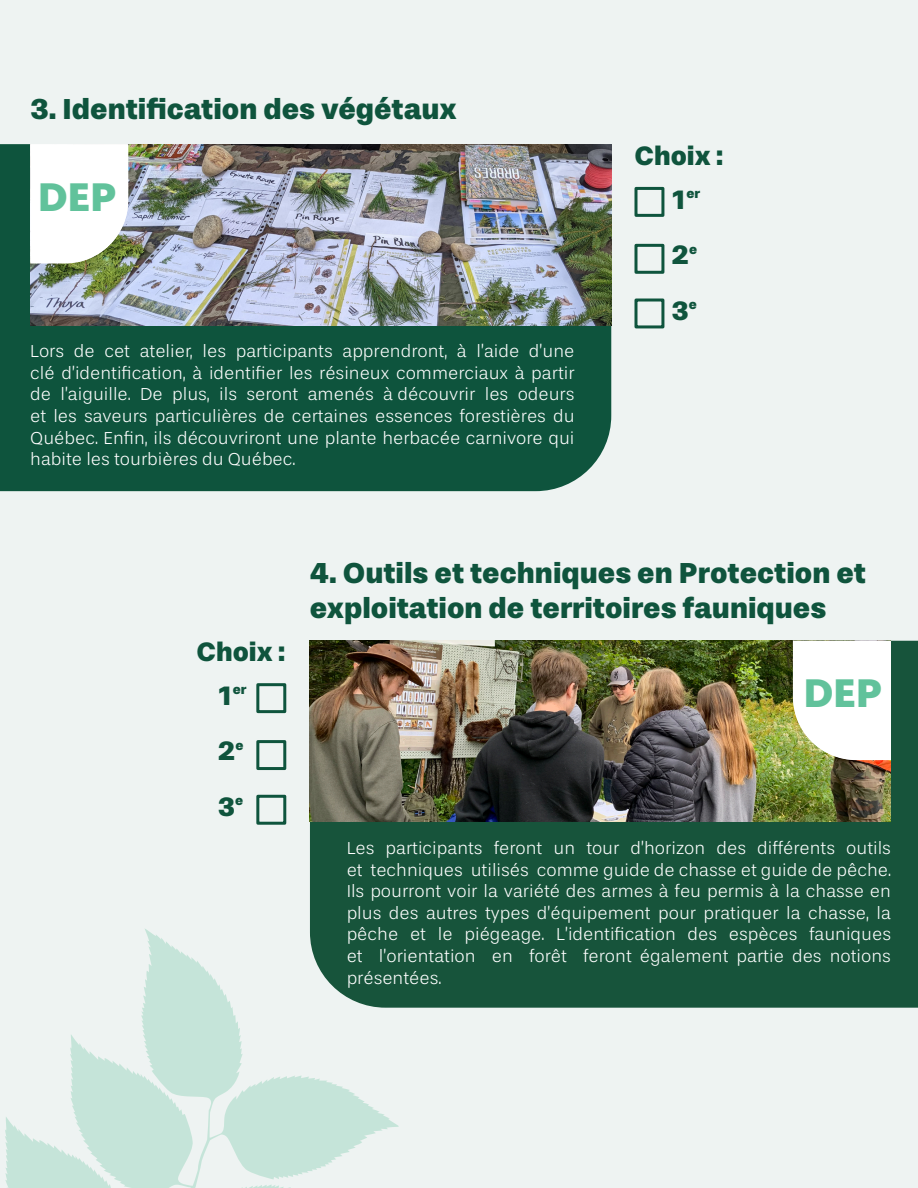
<style>
.page{position:relative;width:918px;height:1188px;background:#eef3f2}
.page>*{position:absolute;margin:0;border:0;box-sizing:border-box;transform-origin:0 0}
.t1{font:900 40.5px "Stevie Sans";color:#61c29b}
.t2{font:900 29.25px "Stevie Sans";color:#0f543d}
.t3{font:900 27px "Stevie Sans";color:#0f543d}
.Style_paragraphe_atelier{font:300 18px/21.6px "Stevie Sans";color:#fff;text-align:justify}
.t4{font:900 13.5px "Stevie Sans";color:#0f543d}
.s1{font-size:27px}
</style>
<div class="page">
<svg style="left:5px;top:929px;width:394px;height:259px"></svg>
<div style="left:256px;top:683px;width:30px;height:30px;border:3px solid #0e543d"></div>
<div style="left:634px;top:187px;width:30px;height:30px;border:3px solid #0e543d"></div>
<div style="left:256px;top:740px;width:30px;height:30px;border:3px solid #0e543d"></div>
<div style="left:634px;top:244px;width:30px;height:30px;border:3px solid #0e543d"></div>
<div style="left:256px;top:795px;width:30px;height:30px;border:3px solid #0e543d"></div>
<div style="left:634px;top:299px;width:30px;height:29px;border:3px solid #0e543d"></div>
<div style="left:310px;top:641px;width:608px;height:367px;background:#17543b"></div>
<img style="left:310px;top:641px;width:581px;height:181px">
<div style="left:0;top:144px;width:611px;height:347px;background:#0e543d"></div>
<img style="left:30px;top:145px;width:581px;height:180px">
<svg style="left:30px;top:144px;width:98px;height:120px;background:#f4f5f1"></svg>
<svg style="left:793px;top:641px;width:98px;height:119px;background:#f7f8f1"></svg>
<p class="t2" style="left:30px;top:91px;width:428px">3. Identification des végétaux</p>
<h1 class="t1" style="left:38px;top:172px;width:80px">DEP</h1>
<p class="Style_paragraphe_atelier" style="left:30px;top:341px;width:546px">Lors de cet atelier, les participants apprendront, à l’aide d’une clé d’identification, à identifier les résineux commerciaux à partir de l’aiguille. De plus, ils seront amenés à découvrir les odeurs et les saveurs particulières de certaines essences forestières du Québec. Enfin, ils découvriront une plante herbacée carnivore qui habite les tourbières du Québec.</p>
<h3 class="t3" style="left:634px;top:139px;width:90px">Choix :</h3>
<p class="t4" style="left:672px;top:185px;width:30px"><span class="s1">1</span>er</p>
<h3 class="t3" style="left:672px;top:238px;width:27px">2<sup>e</sup></h3>
<h3 class="t3" style="left:672px;top:294px;width:27px">3<sup>e</sup></h3>
<h3 class="t3" style="left:197px;top:635px;width:90px">Choix :</h3>
<p class="t4" style="left:218px;top:682px;width:30px"><span class="s1">1</span>er</p>
<h3 class="t3" style="left:218px;top:735px;width:27px">2<sup>e</sup></h3>
<h3 class="t3" style="left:218px;top:790px;width:27px">3<sup>e</sup></h3>
<p class="t2" style="left:310px;top:555px;width:558px">4. Outils et techniques en Protection et</p>
<p class="t2" style="left:310px;top:590px;width:518px">exploitation de territoires fauniques</p>
<h1 class="t1" style="left:804px;top:669px;width:80px">DEP</h1>
<p class="Style_paragraphe_atelier" style="left:347px;top:837px;width:546px">Les participants feront un tour d’horizon des différents outils et techniques utilisés comme guide de chasse et guide de pêche.<br>Ils pourront voir la variété des armes à feu permis à la chasse en plus des autres types d’équipement pour pratiquer la chasse, la pêche et le piégeage. L’identification des espèces fauniques et l’orientation en forêt feront également partie des notions présentées.</p>
</div>
